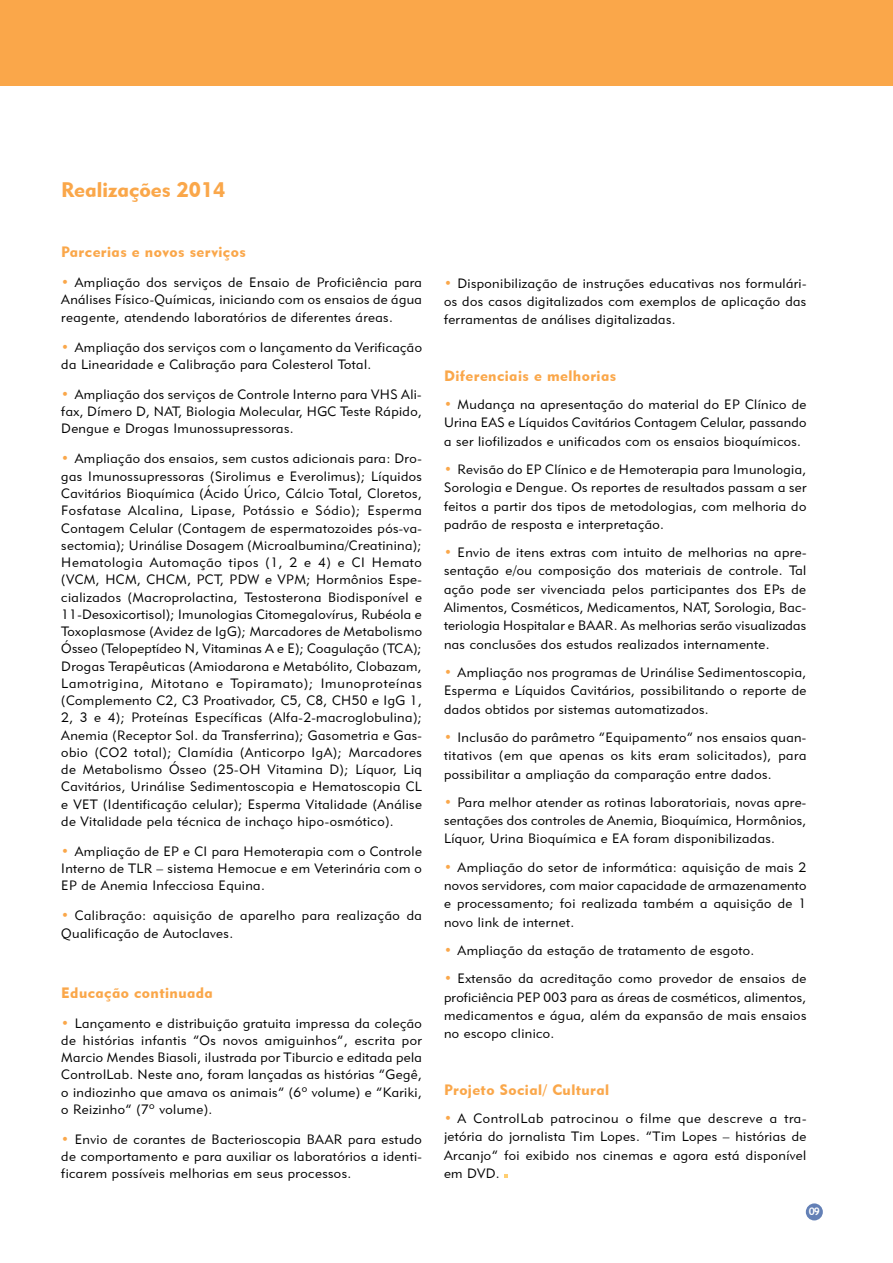
<style>
.page{position:relative;width:893px;height:1263px;background:#fff}
.page>*{position:absolute;margin:0;border:0;box-sizing:border-box;transform-origin:0 0}
.t1{font:21px "Geometric 415 BT Black A";color:#faa74a}
.t2{font:15px "Geometric 415 BT Black A";letter-spacing:.03em;color:#faa74a}
.t3{font:13.5px/17.2px "Geometric 415 BT Lite A";letter-spacing:.03em;color:#000;text-align:justify}
.t4{font:700 10.5px "Trebuchet MS";color:#fff}
.s1{color:#faa74a}
</style>
<div class="page">
<div style="left:806px;top:1203px;width:17px;height:17px;background:#6380b6;border-radius:50%"></div>
<div style="left:0;top:0;width:893px;height:85px;background:#faa74a"></div>
<svg style="left:504px;top:1174px;width:4px;height:4px"></svg>
<h1 class="t1" style="left:61px;top:177px;width:166px">Realizações 2014</h1>
<p class="t2" style="left:61px;top:243px;width:186px">Parcerias e novos serviços</p>
<p class="t3" style="left:61px;top:274px;width:362px"><span class="s1">•</span> Ampliação dos serviços de Ensaio de Proficiência para Análises Físico-Químicas, iniciando com os ensaios de água reagente, atendendo laboratórios de diferentes áreas.</p>
<p class="t3" style="left:61px;top:338px;width:362px"><span class="s1">•</span> Ampliação dos serviços com o lançamento da Verificação da Linearidade e Calibração para Colesterol Total.</p>
<p class="t3" style="left:61px;top:385px;width:362px"><span class="s1">•</span> Ampliação dos serviços de Controle Interno para VHS Ali&shy;fax, Dímero D, NAT, Biologia Molecular, HGC Teste Rápido, Dengue e Drogas Imunossupressoras.</p>
<p class="t3" style="left:61px;top:450px;width:362px"><span class="s1">•</span> Ampliação dos ensaios, sem custos adicionais para: Dro&shy;gas Imunossupressoras (Sirolimus e Everolimus); Líquidos Cavitários Bioquímica (Ácido Úrico, Cálcio Total, Cloretos, Fosfatase Alcalina, Lipase, Potássio e Sódio); Esperma Contagem Celular (Contagem de espermatozoides pós-va&shy;sectomia); Urinálise Dosagem (Microalbumina/Creatinina); Hematologia Automação tipos (1, 2 e 4) e CI Hemato (VCM, HCM, CHCM, PCT, PDW e VPM; Hormônios Espe&shy;cializados (Macroprolactina, Testosterona Biodisponível e 11-Desoxicortisol); Imunologias Citomegalovírus, Rubéola e Toxoplasmose (Avidez de IgG); Marcadores de Metabolismo Ósseo (Telopeptídeo N, Vitaminas A e E); Coagulação (TCA); Drogas Terapêuticas (Amiodarona e Metabólito, Clobazam, Lamotrigina, Mitotano e Topiramato); Imunoproteínas (Complemento C2, C3 Proativador, C5, C8, CH50 e IgG 1, 2, 3 e 4); Proteínas Específicas (Alfa-2-macroglobulina); Anemia (Receptor Sol. da Transferrina); Gasometria e Gas&shy;obio (CO2 total); Clamídia (Anticorpo IgA); Marcadores de Metabolismo Ósseo (25-OH Vitamina D); Líquor, Liq Cavitários, Urinálise Sedimentoscopia e Hematoscopia CL e VET (Identificação celular); Esperma Vitalidade (Análise de Vitalidade pela técnica de inchaço hipo-osmótico).</p>
<p class="t3" style="left:61px;top:842px;width:362px"><span class="s1">•</span> Ampliação de EP e CI para Hemoterapia com o Controle Interno de TLR – sistema Hemocue e em Veterinária com o EP de Anemia Infecciosa Equina.</p>
<p class="t3" style="left:61px;top:907px;width:362px"><span class="s1">•</span> Calibração: aquisição de aparelho para realização da<br>Qualificação de Autoclaves.</p>
<p class="t2" style="left:61px;top:983px;width:153px">Educação continuada</p>
<p class="t3" style="left:61px;top:1014px;width:362px"><span class="s1">•</span> Lançamento e distribuição gratuita impressa da coleção de histórias infantis “Os novos amiguinhos”, escrita por Marcio Mendes Biasoli, ilustrada por Tiburcio e editada pela ControlLab. Neste ano, foram lançadas as histórias “Gegê, o indiozinho que amava os animais” (6º volume) e “Kariki, o Reizinho” (7º volume).</p>
<p class="t3" style="left:61px;top:1130px;width:362px"><span class="s1">•</span> Envio de corantes de Bacterioscopia BAAR para estudo de comportamento e para auxiliar os laboratórios a identi&shy;ficarem possíveis melhorias em seus processos.</p>
<p class="t3" style="left:444px;top:273px;width:364px;line-height:18.3px"><span class="s1">•</span> Disponibilização de instruções educativas nos formulári&shy;os dos casos digitalizados com exemplos de aplicação das ferramentas de análises digitalizadas.</p>
<p class="t2" style="left:444px;top:366px;width:174px">Diferenciais e melhorias</p>
<p class="t3" style="left:444px;top:395px;width:364px;line-height:18.3px"><span class="s1">•</span> Mudança na apresentação do material do EP Clínico de Urina EAS e Líquidos Cavitários Contagem Celular, passando a ser liofilizados e unificados com os ensaios bioquímicos.</p>
<p class="t3" style="left:444px;top:460px;width:364px;line-height:18.3px"><span class="s1">•</span> Revisão do EP Clínico e de Hemoterapia para Imunologia, Sorologia e Dengue. Os reportes de resultados passam a ser feitos a partir dos tipos de metodologias, com melhoria do padrão de resposta e interpretação.</p>
<p class="t3" style="left:444px;top:543px;width:364px;line-height:18.3px"><span class="s1">•</span> Envio de itens extras com intuito de melhorias na apre&shy;sentação e/ou composição dos materiais de controle. Tal ação pode ser vivenciada pelos participantes dos EPs de Alimentos, Cosméticos, Medicamentos, NAT, Sorologia, Bac&shy;teriologia Hospitalar e BAAR. As melhorias serão visualizadas nas conclusões dos estudos realizados internamente.</p>
<p class="t3" style="left:444px;top:663px;width:364px;line-height:18.3px"><span class="s1">•</span> Ampliação nos programas de Urinálise Sedimentoscopia, Esperma e Líquidos Cavitários, possibilitando o reporte de dados obtidos por sistemas automatizados.</p>
<p class="t3" style="left:444px;top:728px;width:364px;line-height:18.3px"><span class="s1">•</span> Inclusão do parâmetro “Equipamento” nos ensaios quan&shy;titativos (em que apenas os kits eram solicitados), para possibilitar a ampliação da comparação entre dados.</p>
<p class="t3" style="left:444px;top:793px;width:364px;line-height:18.3px"><span class="s1">•</span> Para melhor atender as rotinas laboratoriais, novas apre&shy;sentações dos controles de Anemia, Bioquímica, Hormônios, Líquor, Urina Bioquímica e EA foram disponibilizadas.</p>
<p class="t3" style="left:444px;top:858px;width:364px;line-height:18.3px"><span class="s1">•</span> Ampliação do setor de informática: aquisição de mais 2 novos servidores, com maior capacidade de armazenamento e processamento; foi realizada também a aquisição de 1 novo link de internet.</p>
<p class="t3" style="left:444px;top:941px;width:312px"><span class="s1">•</span> Ampliação da estação de tratamento de esgoto.</p>
<p class="t3" style="left:444px;top:969px;width:364px;line-height:18.3px"><span class="s1">•</span> Extensão da acreditação como provedor de ensaios de proficiência PEP 003 para as áreas de cosméticos, alimentos, medicamentos e água, além da expansão de mais ensaios no escopo clinico.</p>
<p class="t2" style="left:444px;top:1080px;width:167px">Projeto Social/ Cultural</p>
<p class="t3" style="left:444px;top:1109px;width:364px;line-height:18.3px"><span class="s1">•</span> A ControlLab patrocinou o filme que descreve a tra&shy;jetória do jornalista Tim Lopes. “Tim Lopes – histórias de Arcanjo” foi exibido nos cinemas e agora está disponível em DVD.</p>
<p class="t4" style="left:809px;top:1204px;width:13px">09</p>
</div>
